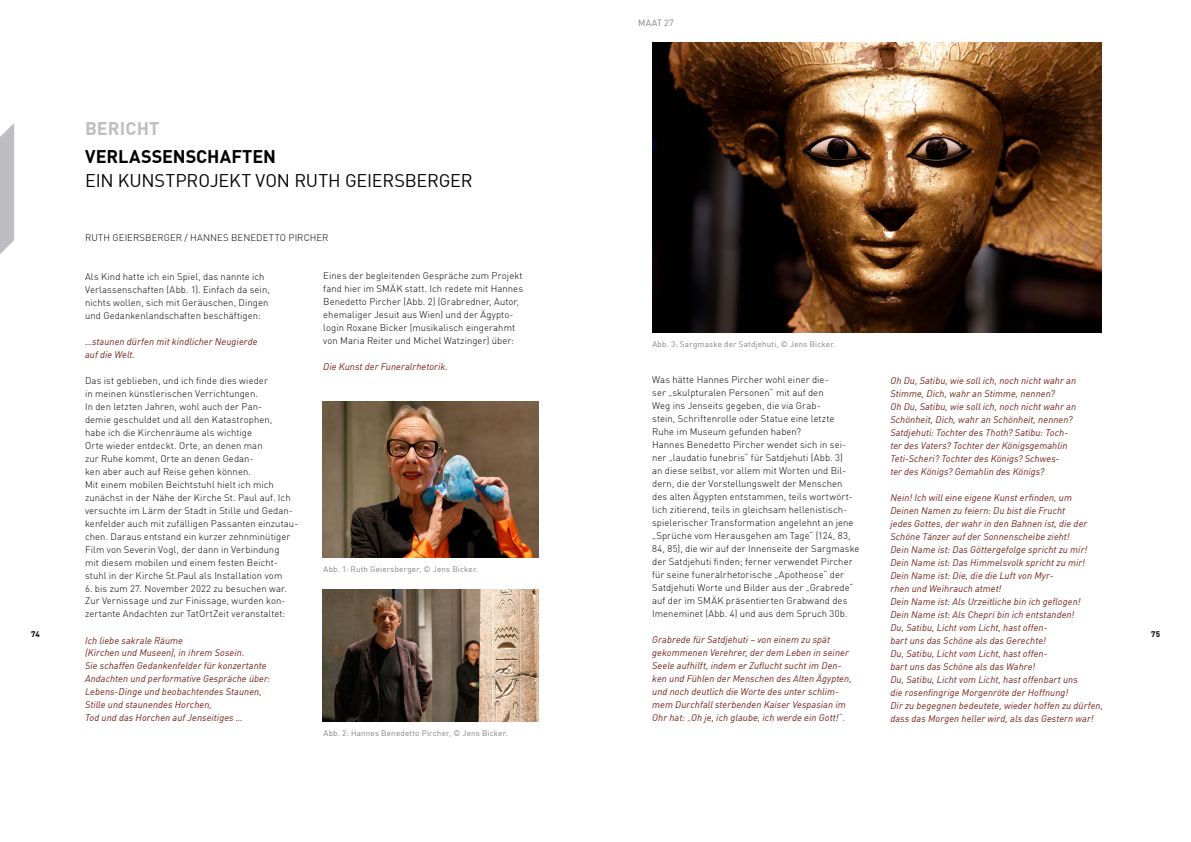
<style>
.page{position:relative;width:1191px;height:842px;background:#fff}
.page>*{position:absolute;margin:0;border:0;box-sizing:border-box;transform-origin:0 0}
.t1{font:18px "DIN Offc";letter-spacing:-.01em;color:#000}
.t2{font:700 18px "DIN Offc";color:#000}
.t3{font:700 18px "DIN Offc";letter-spacing:.005em;color:#bebdc2}
.t4{font:300 9.5px/13px "DIN Offc";letter-spacing:.005em;color:#000}
.t5{font:italic 9.5px/13px "DIN Offc";letter-spacing:.01em;color:#721e14}
.t6{font:9px "DIN Offc";letter-spacing:.03em;color:#818080}
.t7{font:8px "DIN Offc";letter-spacing:.025em;color:#818080}
.t8{font:700 8px "DIN Offc";color:#000}
.s1{font-weight:300;font-style:normal}
</style>
<div class="page">
<svg style="left:0;top:123px;width:14px;height:131px;background:#c4c3c8"></svg>
<img style="left:323px;top:589px;width:216px;height:133px">
<img style="left:323px;top:401px;width:216px;height:156px">
<img style="left:652px;top:43px;width:449px;height:289px">
<h1 class="t3" style="left:85px;top:117px;width:76px">BERICHT</h1>
<h1 class="t2" style="left:85px;top:144px;width:192px">VERLASSENSCHAFTEN</h1>
<h1 class="t1" style="left:85px;top:169px;width:389px">EIN KUNSTPROJEKT VON RUTH GEIERSBERGER</h1>
<p class="t4" style="left:85px;top:230px;width:245px">RUTH GEIERSBERGER / HANNES BENEDETTO PIRCHER</p>
<p class="t6" style="left:638px;top:17px;width:37px">MAAT 27</p>
<p class="t4" style="left:323px;top:269px;width:201px">Eines der begleitenden Gespräche zum Projekt fand hier im SMÄK statt. Ich redete mit Hannes Benedetto Pircher (Abb. 2) (Grabredner, Autor, ehemaliger Jesuit aus Wien) und der Ägypto&shy;login Roxane Bicker (musikalisch eingerahmt von Maria Reiter und Michel Watzinger) über:</p>
<p class="t5" style="left:323px;top:360px;width:126px">Die Kunst der Funeralrhetorik.</p>
<p class="t4" style="left:85px;top:269px;width:186px">Als Kind hatte ich ein Spiel, das nannte ich Verlassenschaften (Abb. 1). Einfach da sein, nichts wollen, sich mit Geräuschen, Dingen und Gedankenlandschaften beschäftigen:</p>
<p class="t5" style="left:85px;top:334px;width:174px">…staunen dürfen mit kindlicher Neugierde auf die Welt.</p>
<p class="t4" style="left:85px;top:373px;width:215px">Das ist geblieben, und ich finde dies wieder<br>in meinen künstlerischen Verrichtungen.<br>In den letzten Jahren, wohl auch der Pan-<br>demie geschuldet und all den Katastrophen,<br>habe ich die Kirchenräume als wichtige<br>Orte wieder entdeckt. Orte, an denen man<br>zur Ruhe kommt, Orte an denen Gedan-<br>ken aber auch auf Reise gehen können.<br>Mit einem mobilen Beichtstuhl hielt ich mich zunächst in der Nähe der Kirche St. Paul auf. Ich versuchte im Lärm der Stadt in Stille und Gedan&shy;kenfelder auch mit zufälligen Passanten einzutau&shy;chen. Daraus entstand ein kurzer zehnminütiger Film von Severin Vogl, der dann in Verbindung<br>mit diesem mobilen und einem festen Beicht&shy;stuhl in der Kirche St.Paul als Installation vom</p>
<p class="t4" style="left:85px;top:581px;width:203px">6. bis zum 27. November 2022 zu besuchen war.<br>Zur Vernissage und zur Finissage, wurden kon&shy;zertante Andachten zur TatOrtZeit veranstaltet:</p>
<p class="t5" style="left:85px;top:633px;width:187px">Ich liebe sakrale Räume<br>(Kirchen und Museen), in ihrem Sosein.<br>Sie schaffen Gedankenfelder für konzertante Andachten und performative Gespräche über:<br>Lebens-Dinge und beobachtendes Staunen, Stille und staunendes Horchen,<br>Tod und das Horchen auf Jenseitiges …</p>
<p class="t7" style="left:652px;top:339px;width:185px">Abb. 3: Sargmaske der Satdjehuti, © Jens Bicker.</p>
<p class="t4" style="left:652px;top:373px;width:209px">Was hätte Hannes Pircher wohl einer die-<br>ser „skulpturalen Personen“ mit auf den<br>Weg ins Jenseits gegeben, die via Grab-<br>stein, Schriftenrolle oder Statue eine letzte<br>Ruhe im Museum gefunden haben?<br>Hannes Benedetto Pircher wendet sich in sei&shy;ner „laudatio funebris“ für Satdjehuti (Abb. 3)<br>an diese selbst, vor allem mit Worten und Bil&shy;dern, die der Vorstellungswelt der Menschen des alten Ägypten entstammen, teils wortwört&shy;lich zitierend, teils in gleichsam hellenistisch&shy;spielerischer Transformation angelehnt an jene „Sprüche vom Herausgehen am Tage“ (124, 83, 84, 85), die wir auf der Innenseite der Sargmaske der Satdjehuti finden; ferner verwendet Pircher für seine funeralrhetorische „Apotheose“ der Satdjehuti Worte und Bilder aus der „Grabrede“ auf der im SMÄK präsentierten Grabwand des Imeneminet (Abb. 4) und aus dem Spruch 30b.</p>
<p class="t5" style="left:652px;top:633px;width:201px">Grabrede für Satdjehuti – von einem zu spät gekommenen Verehrer, der dem Leben in seiner Seele aufhilft, indem er Zuflucht sucht im Den&shy;ken und Fühlen der Menschen des Alten Ägypten, und noch deutlich die Worte des unter schlim&shy;mem Durchfall sterbenden Kaiser Vespasian im Ohr hat: <span class="s1">„</span>Oh je, ich glaube, ich werde ein Gott!<span class="s1">“.</span></p>
<p class="t5" style="left:890px;top:373px;width:187px">Oh Du, Satibu, wie soll ich, noch nicht wahr an Stimme, Dich, wahr an Stimme, nennen?<br>Oh Du, Satibu, wie soll ich, noch nicht wahr an Schönheit, Dich, wahr an Schönheit, nennen?<br>Satdjehuti: Tochter des Thoth? Satibu: Toch&shy;ter des Vaters? Tochter der Königsgemahlin Teti-Scheri? Tochter des Königs? Schwes-<br>ter des Königs? Gemahlin des Königs?</p>
<p class="t5" style="left:890px;top:490px;width:214px">Nein! Ich will eine eigene Kunst erfinden, um<br>Deinen Namen zu feiern: Du bist die Frucht<br>jedes Gottes, der wahr in den Bahnen ist, die der Schöne Tänzer auf der Sonnenscheibe zieht!<br>Dein Name ist: Das Göttergefolge spricht zu mir!<br>Dein Name ist: Das Himmelsvolk spricht zu mir!<br>Dein Name ist: Die, die die Luft von Myr-<br>rhen und Weihrauch atmet!<br>Dein Name ist: Als Urzeitliche bin ich geflogen!<br>Dein Name ist: Als Chepri bin ich entstanden!<br>Du, Satibu, Licht vom Licht, hast offen-<br>bart uns das Schöne als das Gerechte!<br>Du, Satibu, Licht vom Licht, hast offen-<br>bart uns das Schöne als das Wahre!<br>Du, Satibu, Licht vom Licht, hast offenbart uns<br>die rosenfingrige Morgenröte der Hoffnung!<br>Dir zu begegnen bedeutete, wieder hoffen zu dürfen, dass das Morgen heller wird, als das Gestern war!</p>
<p class="t7" style="left:323px;top:564px;width:156px">Abb. 1: Ruth Geiersberger, © Jens Bicker.</p>
<p class="t8" style="left:31px;top:629px;width:10px">74</p>
<p class="t8" style="left:1151px;top:629px;width:10px">75</p>
<p class="t7" style="left:323px;top:728px;width:186px">Abb. 2: Hannes Benedetto Pircher, © Jens Bicker.</p>
</div>
